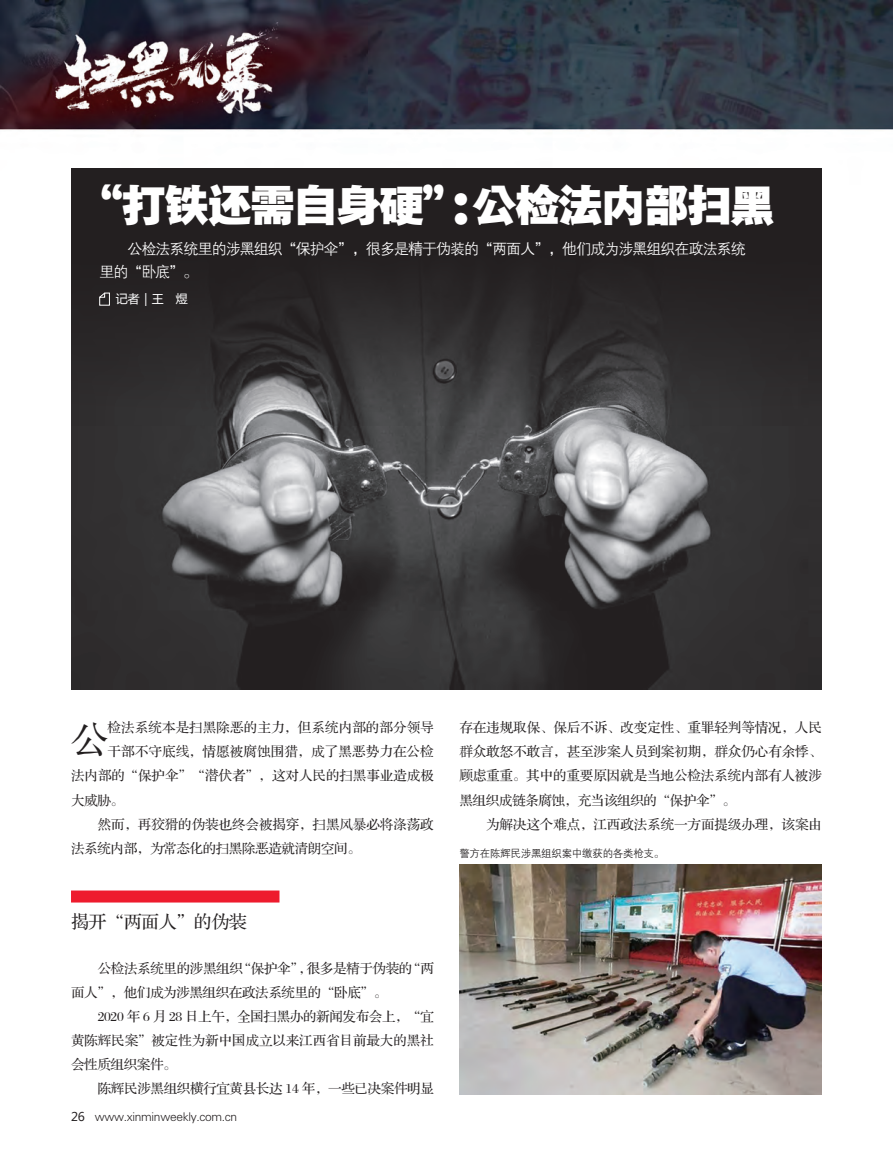
<style>
.page{position:relative;width:893px;height:1157px;background:#fff}
.page>*{position:absolute;margin:0;border:0;box-sizing:border-box;transform-origin:0 0}
.t1{font:45px "FZYDTHJW GB1 0";letter-spacing:-.045em;color:#fff}
.t2{font:37.5px "FZS3 JW GB1 0";color:#231f20}
.t3{font:18px "FZS3 K GBK1 0";letter-spacing:-.025em;color:#231f20}
.t4{font:15px/22.5px "FZZDXJW GB1 0";letter-spacing:-.065em;color:#fff}
.t5{font:13.5px "FZS3 JW GB1 0";letter-spacing:-.005em;color:#231f20}
.t6{font:13.5px "FZS3 JW GB1 0";letter-spacing:-.025em;color:#231f20}
.t7{font:12px "FZXH1 JW GB1 0";letter-spacing:-.025em;color:#231f20}
.t8{font:12px "Microsoft Ya Hei";color:#fff}
.t9{font:10.5px "FZZDXJW GB1 0";letter-spacing:-.025em;color:#231f20}
.s1{font-family:"Microsoft Ya Hei"}
</style>
<div class="page">
<img style="left:0;top:0;width:893px;height:131px">
<img style="left:71px;top:426px;width:751px;height:263px">
<svg style="left:71px;top:168px;width:751px;height:258px;background:#2d2a2b"></svg>
<svg style="left:99px;top:292px;width:11px;height:13px"></svg>
<div style="left:71px;top:890px;width:208px;height:12px;background:#ee1b2d"></div>
<img style="left:459px;top:864px;width:363px;height:230px">
<p class="t1" style="left:78px;top:181px;width:698px">“打铁还需自身硬”：公检法内部扫黑</p>
<p class="t4" style="left:99px;top:238px;width:648px">　　公检法系统里的涉黑组织“保护伞”，很多是精于伪装的“两面人”，他们成为涉黑组织在政法系统里的“卧底”。</p>
<p class="t8" style="left:116px;top:290px;width:73px">记者｜王　煜</p>
<p class="t2" style="left:71px;top:720px;width:39px">公</p>
<p class="t5" style="left:108px;top:721px;width:328px">检法系统本是扫黑除恶的主力，但系统内部的部分领导</p>
<p class="t5" style="left:108px;top:745px;width:328px">干部不守底线，情愿被腐蚀围猎，成了黑恶势力在公检</p>
<p class="t5" style="left:71px;top:769px;width:364px">法内部的“保护伞”“潜伏者”，这对人民的扫黑事业造成极</p>
<p class="t5" style="left:71px;top:793px;width:54px">大威胁。</p>
<p class="t5" style="left:98px;top:817px;width:337px">然而，再狡猾的伪装也终会被揭穿，扫黑风暴必将涤荡政</p>
<p class="t6" style="left:71px;top:841px;width:291px">法系统内部，为常态化的扫黑除恶造就清朗空间。</p>
<p class="t3" style="left:71px;top:912px;width:177px">揭开“两面人”的伪装</p>
<p class="t6" style="left:98px;top:961px;width:338px">公检法系统里的涉黑组织“保护伞”，很多是精于伪装的“两</p>
<p class="t6" style="left:71px;top:985px;width:318px">面人”，他们成为涉黑组织在政法系统里的“卧底”。</p>
<p class="t6" style="left:98px;top:1009px;width:337px">2020 年 6 月 28 日上午，全国扫黑办的新闻发布会上，“宜</p>
<p class="t5" style="left:71px;top:1033px;width:364px">黄陈辉民案”被定性为新中国成立以来江西省目前最大的黑社</p>
<p class="t6" style="left:71px;top:1057px;width:107px">会性质组织案件。</p>
<p class="t6" style="left:98px;top:1081px;width:338px">陈辉民涉黑组织横行宜黄县长达 14 年，一些已决案件明显</p>
<p class="t7" style="left:71px;top:1109px;width:168px"><span class="s1">26</span> www.xinminweekly.com.cn</p>
<p class="t5" style="left:459px;top:721px;width:364px">存在违规取保、保后不诉、改变定性、重罪轻判等情况，人民</p>
<p class="t5" style="left:459px;top:745px;width:364px">群众敢怒不敢言，甚至涉案人员到案初期，群众仍心有余悸、</p>
<p class="t5" style="left:459px;top:769px;width:364px">顾虑重重。其中的重要原因就是当地公检法系统内部有人被涉</p>
<p class="t6" style="left:459px;top:793px;width:278px">黑组织成链条腐蚀，充当该组织的“保护伞”。</p>
<p class="t5" style="left:486px;top:817px;width:337px">为解决这个难点，江西政法系统一方面提级办理，该案由</p>
<p class="t9" style="left:459px;top:848px;width:207px">警方在陈辉民涉黑组织案中缴获的各类枪支。</p>
</div>
